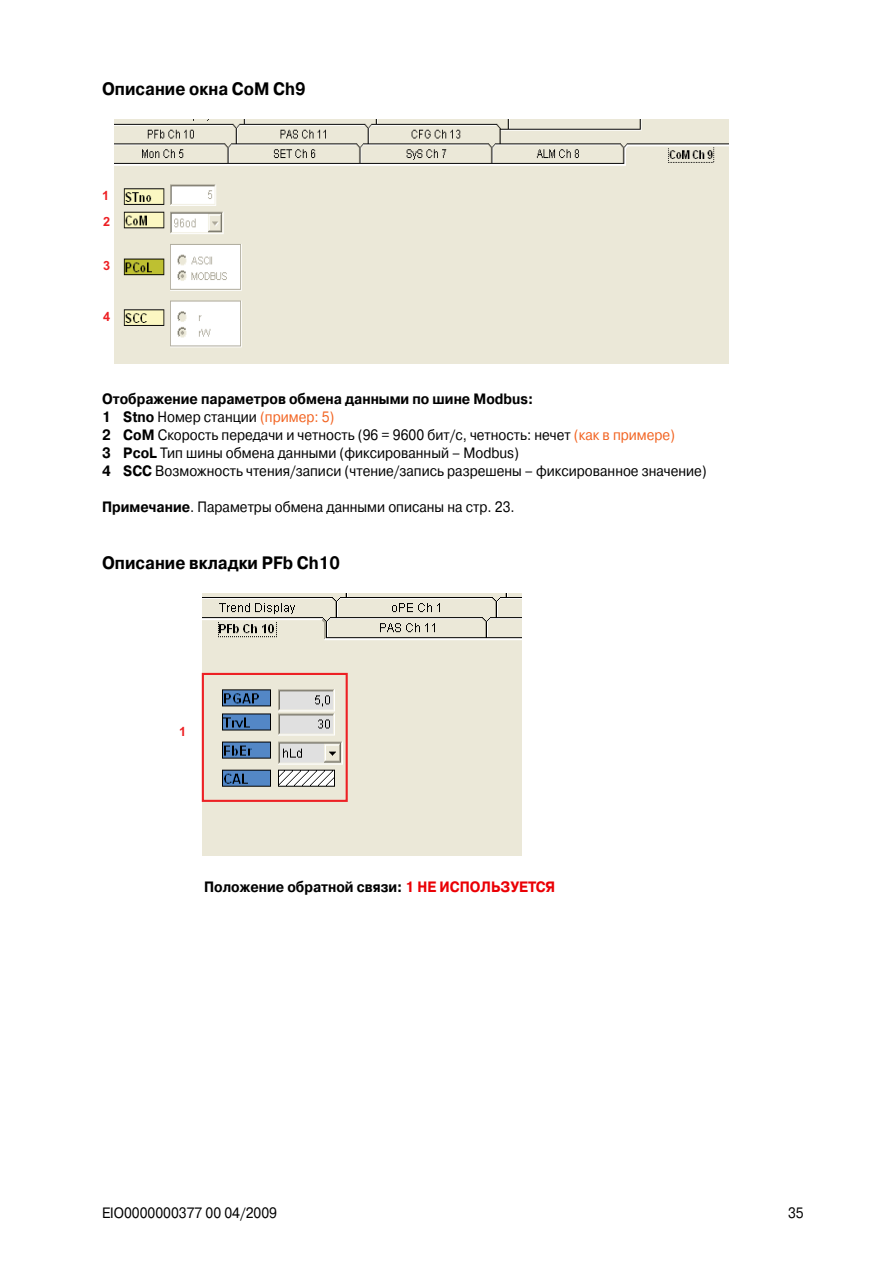
<style>
.page{position:relative;width:893px;height:1263px;background:#fff}
.page>*{position:absolute;margin:0;border:0;box-sizing:border-box;transform-origin:0 0}
.t1{font:700 18px "Pragmatica C";color:#000;scale:.9 1}
.t2{font:15px/18px "Pragmatica C";color:#000;scale:.9 1}
.t3{font:700 15px "Pragmatica C";color:#000;scale:.9 1}
.t4{font:700 12.75px "Arial";color:#ed2024}
.s1{font-weight:700}
.s2{color:#f26422}
.s3{color:#ea0005}
</style>
<div class="page">
<img style="left:114px;top:119px;width:615px;height:244px">
<img style="left:203px;top:594px;width:318px;height:262px">
<div style="left:202px;top:673px;width:146px;height:129px;border:2px solid #ed2024"></div>
<p class="t1" style="left:102px;top:79px;width:228px">Описание окна CoM Ch9</p>
<p class="t4" style="left:102px;top:187px;width:9px">1</p>
<p class="t4" style="left:103px;top:190px;width:9px">3</p>
<p class="t4" style="left:103px;top:213px;width:9px">2</p>
<p class="t4" style="left:103px;top:257px;width:9px">3</p>
<p class="t4" style="left:103px;top:308px;width:9px">4</p>
<p class="t2" style="left:102px;top:390px;width:673px"><span class="s1">Отображение параметров обмена данными по шине Modbus:<br>1 Stno</span> Номер станции <span class="s2">(пример: 5)<br></span><span class="s1">2 CoM</span> Скорость передачи и четность (96 = 9600 бит/с, четность: нечет <span class="s2">(как в примере)<br></span><span class="s1">3 PcoL</span> Тип шины обмена данными (фиксированный – Modbus)<br><span class="s1">4 SCC</span> Возможность чтения/записи (чтение/запись разрешены – фиксированное значение)</p>
<p class="t2" style="left:102px;top:498px;width:460px"><span class="s1">Примечание</span>. Параметры обмена данными описаны на стр. 23.</p>
<p class="t1" style="left:102px;top:553px;width:266px">Описание вкладки PFb Ch10</p>
<p class="t4" style="left:179px;top:723px;width:9px">1</p>
<p class="t3" style="left:204px;top:878px;width:392px">Положение обратной связи: <span class="s3">1 НЕ ИСПОЛЬЗУЕТСЯ</span></p>
<p class="t2" style="left:102px;top:1204px;width:196px">EIO0000000377 00 04/2009</p>
<p class="t2" style="left:788px;top:1204px;width:18px">35</p>
</div>
